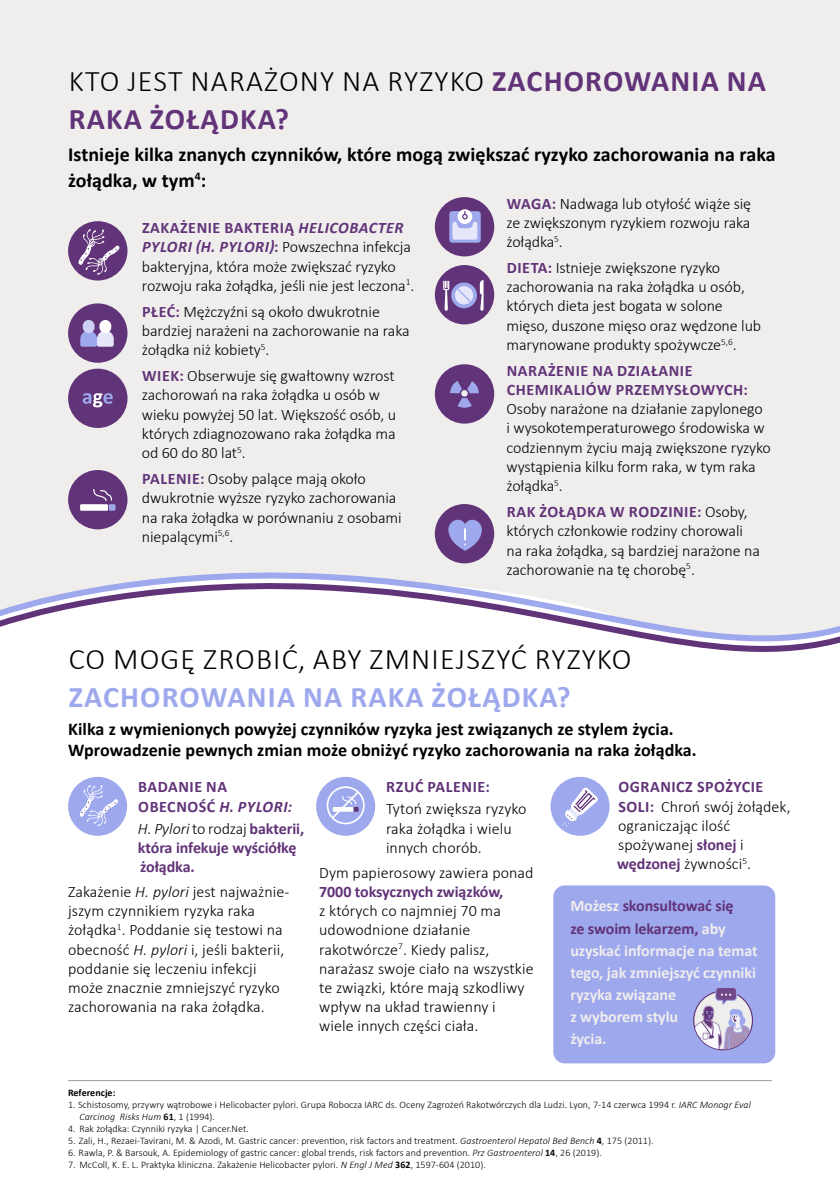
<style>
.page{position:relative;width:840px;height:1191px;background:#fff}
.page>*{position:absolute;margin:0;border:0;box-sizing:border-box;transform-origin:0 0}
.t1{font:700 30px/38.4px "Calibri";letter-spacing:.04em;color:#613378}
.t2{font:300 30px "Calibri";letter-spacing:.04em;color:#000}
.t3{font:700 30px "Calibri";letter-spacing:.04em;color:#9ea8ed}
.t4{font:700 20px/26px "Calibri";letter-spacing:.005em;color:#000}
.t5{font:700 18px/21.6px "Calibri";letter-spacing:.005em;color:#000}
.t6{font:300 16px/19.2px "Calibri";letter-spacing:-.005em;color:#000}
.t7{font:700 16px/22px "Calibri";letter-spacing:-.005em;color:#f0eded}
.t8{font:700 16px/19.2px "Calibri";letter-spacing:.035em;color:#613378}
.t9{font:700 16px/19.2px "Calibri";color:#613378}
.t10{font:300 10px/12px "Calibri";letter-spacing:.005em;color:#000}
.t11{font:700 10px "Calibri";letter-spacing:.005em;color:#000}
.s1{font-weight:300;color:#000}
.s2{font-weight:700;color:#613378}
.s3{font-weight:700;font-style:italic;color:#613378}
.s4{color:#613378}
.s5{font-style:italic}
.s6{font-weight:300;font-style:italic;color:#000}
.s7{font-weight:700}
</style>
<div class="page">
<div style="left:0;top:0;width:839px;height:563px;background:#f0eded"></div>
<div style="left:0;top:563px;width:839px;height:11px;background:#f0eded"></div>
<svg style="left:0;top:574px;width:839px;height:78px"></svg>
<div style="left:68px;top:221px;width:59px;height:59px;background:#613378;border-radius:50%"></div>
<svg style="left:78px;top:229px;width:42px;height:46px"></svg>
<div style="left:68px;top:303px;width:59px;height:60px;background:#613378;border-radius:50%"></div>
<div style="left:99px;top:320px;width:12px;height:13px;background:#fff;border-radius:6px"></div>
<svg style="left:80px;top:330px;width:34px;height:17px"></svg>
<div style="left:83px;top:320px;width:12px;height:13px;background:#ccd1f5;border-radius:6px"></div>
<div style="left:68px;top:470px;width:59px;height:59px;background:#613378;border-radius:50%"></div>
<div style="left:80px;top:504px;width:28px;height:7px;background:#fff"></div>
<div style="left:109px;top:504px;width:6px;height:7px;background:#9ea8ed"></div>
<svg style="left:93px;top:489px;width:20px;height:12px"></svg>
<div style="left:68px;top:369px;width:59px;height:59px;background:#613378;border-radius:50%"></div>
<svg style="left:83px;top:393px;width:30px;height:14px"></svg>
<div style="left:434px;top:197px;width:60px;height:59px;background:#613378;border-radius:50%"></div>
<div style="left:449px;top:211px;width:31px;height:32px;background:#9ea8ed;border-radius:3px"></div>
<svg style="left:457px;top:209px;width:15px;height:15px"></svg>
<svg style="left:452px;top:211px;width:25px;height:29px"></svg>
<div style="left:434px;top:364px;width:60px;height:59px;background:#613378;border-radius:50%"></div>
<svg style="left:450px;top:381px;width:28px;height:27px"></svg>
<div style="left:434px;top:265px;width:60px;height:59px;background:#613378;border-radius:50%"></div>
<svg style="left:443px;top:280px;width:40px;height:31px"></svg>
<div style="left:434px;top:504px;width:60px;height:59px;background:#613378;border-radius:50%"></div>
<svg style="left:448px;top:520px;width:33px;height:31px"></svg>
<div style="left:316px;top:777px;width:59px;height:58px;background:#9ea8ed;border-radius:50%"></div>
<div style="left:326px;top:786px;width:38px;height:38px;border:2px solid #fff;border-radius:50%"></div>
<svg style="left:330px;top:789px;width:30px;height:31px"></svg>
<div style="left:68px;top:777px;width:59px;height:58px;background:#9ea8ed;border-radius:50%"></div>
<svg style="left:79px;top:785px;width:39px;height:41px"></svg>
<div style="left:553px;top:885px;width:221px;height:178px;background:#9ea8ed;border-radius:11px"></div>
<svg style="left:693px;top:988px;width:60px;height:61px"></svg>
<hr style="left:68px;top:1080px;width:703px;height:1px;background:#332b26">
<div style="left:550px;top:777px;width:59px;height:58px;background:#9ea8ed;border-radius:50%"></div>
<svg style="left:562px;top:787px;width:35px;height:39px"></svg>
<h1 class="t1" style="left:69px;top:60px;width:698px"><span class="s1">KTO JEST NARAŻONY NA RYZYKO</span> ZACHOROWANIA NA<br>RAKA ŻOŁĄDKA?</h1>
<p class="t4" style="left:68px;top:140px;width:708px">Istnieje kilka znanych czynników, które mogą zwiększać ryzyko zachorowania na raka żołądka, w tym<sup>4</sup>:</p>
<p class="t6" style="left:142px;top:218px;width:274px"><span class="s2">ZAKAŻENIE BAKTERIĄ</span> <span class="s3">HELICOBACTER PYLORI (H. PYLORI)</span><span class="s2">:</span> Powszechna infekcja bakteryjna, która może zwiększać ryzyko rozwoju raka żołądka, jeśli nie jest leczona<sup>1</sup>.</p>
<p class="t6" style="left:142px;top:302px;width:269px"><span class="s2">PŁEĆ:</span> Mężczyźni są około dwukrotnie bardziej narażeni na zachorowanie na raka żołądka niż kobiety<sup>5</sup>.</p>
<p class="t6" style="left:142px;top:366px;width:256px"><span class="s2">WIEK:</span> Obserwuje się gwałtowny wzrost zachorowań na raka żołądka u osób w wieku powyżej 50 lat. Większość osób, u których zdiagnozowano raka żołądka ma od 60 do 80 lat<sup>5</sup>.</p>
<p class="t6" style="left:142px;top:469px;width:261px"><span class="s2">PALENIE:</span> Osoby palące mają około dwukrotnie wyższe ryzyko zachorowania na raka żołądka w porównaniu z osobami niepalącymi<sup>5,6</sup>.</p>
<p class="t6" style="left:506px;top:193px;width:246px;text-align:justify"><span class="s2">WAGA:</span> Nadwaga lub otyłość wiąże się ze zwiększonym ryzykiem rozwoju raka żołądka<sup>5</sup>.</p>
<p class="t6" style="left:506px;top:258px;width:256px"><span class="s2">DIETA:</span> Istnieje zwiększone ryzyko zachorowania na raka żołądka u osób, których dieta jest bogata w solone mięso, duszone mięso oraz wędzone lub marynowane produkty spożywcze<sup>5,6</sup>.</p>
<p class="t8" style="left:506px;top:360px;width:242px">NARAŻENIE NA DZIAŁANIE<br>CHEMIKALIÓW PRZEMYSŁOWYCH:</p>
<p class="t6" style="left:506px;top:399px;width:266px">Osoby narażone na działanie zapylonego<br>i wysokotemperaturowego środowiska w codziennym życiu mają zwiększone ryzyko wystąpienia kilku form raka, w tym raka żołądka<sup>5</sup>.</p>
<p class="t6" style="left:506px;top:502px;width:255px"><span class="s2">RAK ŻOŁĄDKA W RODZINIE:</span> Osoby, których członkowie rodziny chorowali na raka żołądka, są bardziej narażone na zachorowanie na tę chorobę<sup>5</sup>.</p>
<h1 class="t2" style="left:69px;top:640px;width:564px">CO MOGĘ ZROBIĆ, ABY ZMNIEJSZYĆ RYZYKO</h1>
<h1 class="t3" style="left:69px;top:676px;width:503px">ZACHOROWANIA NA RAKA ŻOŁĄDKA?</h1>
<p class="t5" style="left:68px;top:717px;width:629px">Kilka z wymienionych powyżej czynników ryzyka jest związanych ze stylem życia.<br>Wprowadzenie pewnych zmian może obniżyć ryzyko zachorowania na raka żołądka.</p>
<p class="t6" style="left:616px;top:777px;width:175px"><span class="s2">OGRANICZ SPOŻYCIE<br>SOLI:</span> Chroń swój żołądek, ograniczając ilość spożywanej <span class="s2">słonej</span> i <span class="s2">wędzonej</span> żywności<sup>5</sup>.</p>
<p class="t8" style="left:386px;top:777px;width:105px">RZUĆ PALENIE:</p>
<p class="t6" style="left:386px;top:799px;width:142px">Tytoń zwiększa ryzyko raka żołądka i wielu innych chorób.</p>
<p class="t6" style="left:319px;top:862px;width:216px">Dym papierosowy zawiera ponad</p>
<p class="t9" style="left:319px;top:881px;width:185px">7000 toksycznych związków,</p>
<p class="t6" style="left:319px;top:901px;width:216px">z których co najmniej 70 ma udowodnione działanie rakotwórcze<sup>7</sup>. Kiedy palisz, narażasz swoje ciało na wszystkie te związki, które mają szkodliwy wpływ na układ trawienny i wiele innych części ciała.</p>
<p class="t7" style="left:570px;top:894px;width:189px">Możesz <span class="s4">skonsultować się<br>ze swoim lekarzem,</span> aby uzyskać informacje na temat tego, jak zmniejszyć czynniki ryzyka związane<br>z wyborem stylu<br>życia.</p>
<p class="t8" style="left:138px;top:777px;width:155px">BADANIE NA<br>OBECNOŚĆ <span class="s5">H. PYLORI:</span></p>
<p class="t9" style="left:138px;top:818px;width:168px"><span class="s6">H. Pylori</span> <span class="s1">to rodzaj</span> bakterii, która infekuje wyściółkę żołądka.</p>
<p class="t6" style="left:68px;top:882px;width:223px">Zakażenie <span class="s5">H. pylori</span> jest najważnie&shy;jszym czynnikiem ryzyka raka żołądka<sup>1</sup>. Poddanie się testowi na obecność <span class="s5">H. pylori</span> i, jeśli bakterii, poddanie się leczeniu infekcji może znacznie zmniejszyć ryzyko zachorowania na raka żołądka.</p>
<p class="t11" style="left:68px;top:1086px;width:49px">Referencje:</p>
<p class="t10" style="left:79px;top:1099px;width:672px;text-indent:-11px">1. Schistosomy, przywry wątrobowe i Helicobacter pylori. Grupa Robocza IARC ds. Oceny Zagrożeń Rakotwórczych dla Ludzi. Lyon, 7-14 czerwca 1994 r. <span class="s5">IARC Monogr Eval<br>Carcinog Risks Hum</span> <span class="s7">61</span>, 1 (1994).</p>
<p class="t10" style="left:68px;top:1123px;width:182px">4. Rak żołądka: Czynniki ryzyka | Cancer.Net.</p>
<p class="t10" style="left:68px;top:1135px;width:586px">5. Zali, H., Rezaei-Tavirani, M. &amp; Azodi, M. Gastric cancer: prevention, risk factors and treatment. <span class="s5">Gastroenterol Hepatol Bed Bench</span> <span class="s7">4</span>, 175 (2011).</p>
<p class="t10" style="left:68px;top:1147px;width:535px">6. Rawla, P. &amp; Barsouk, A. Epidemiology of gastric cancer: global trends, risk factors and prevention. <span class="s5">Prz Gastroenterol</span> <span class="s7">14</span>, 26 (2019).</p>
<p class="t10" style="left:68px;top:1159px;width:419px">7. McColl, K. E. L. Praktyka kliniczna. Zakażenie Helicobacter pylori. <span class="s5">N Engl J Med</span> <span class="s7">362</span>, 1597-604 (2010).</p>
</div>
